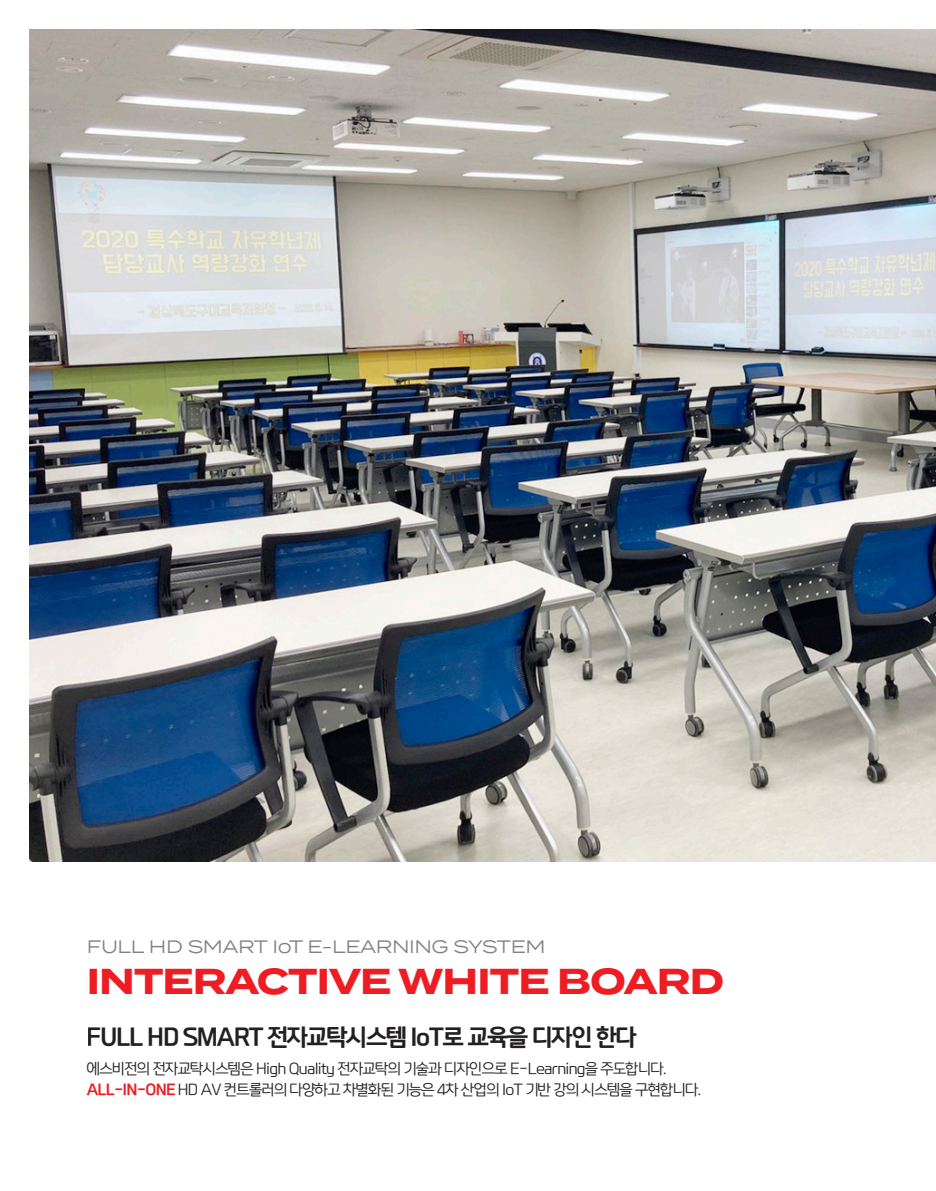
<style>
.page{position:relative;width:936px;height:1191px;background:#fff}
.page>*{position:absolute;margin:0;border:0;box-sizing:border-box;transform-origin:0 0}
.t1{font:700 36px "Termina";letter-spacing:-.025em;color:#ee1d23}
.t2{font:700 22.5px "paybooc OTF Extra";letter-spacing:-.05em;color:#231f20}
.t3{font:18px "Termina";letter-spacing:-.025em;color:#808285}
.t4{font:14.25px/21px "paybooc OTF Medium";letter-spacing:-.05em;color:#231f20}
.s1{font-family:"paybooc OTF Extra";font-weight:700;color:#ee1d23}
</style>
<div class="page">
<img style="left:30px;top:30px;width:905px;height:831px">
<p class="t3" style="left:87px;top:933px;width:460px">FULL HD SMART IoT E-LEARNING SYSTEM</p>
<p class="t1" style="left:87px;top:954px;width:639px">INTERACTIVE WHITE BOARD</p>
<h2 class="t2" style="left:87px;top:1023px;width:552px">FULL HD SMART 전자교탁시스템 IoT로 교육을 디자인 한다</h2>
<p class="t4" style="left:87px;top:1058px;width:616px">에스비전의 전자교탁시스템은 High Quality 전자교탁의 기술과 디자인으로 E-Learning을 주도합니다.<br><span class="s1">ALL-IN-ONE</span> HD AV 컨트롤러의 다양하고 차별화된 기능은 4차 산업의 IoT 기반 강의 시스템을 구현합니다.</p>
</div>
